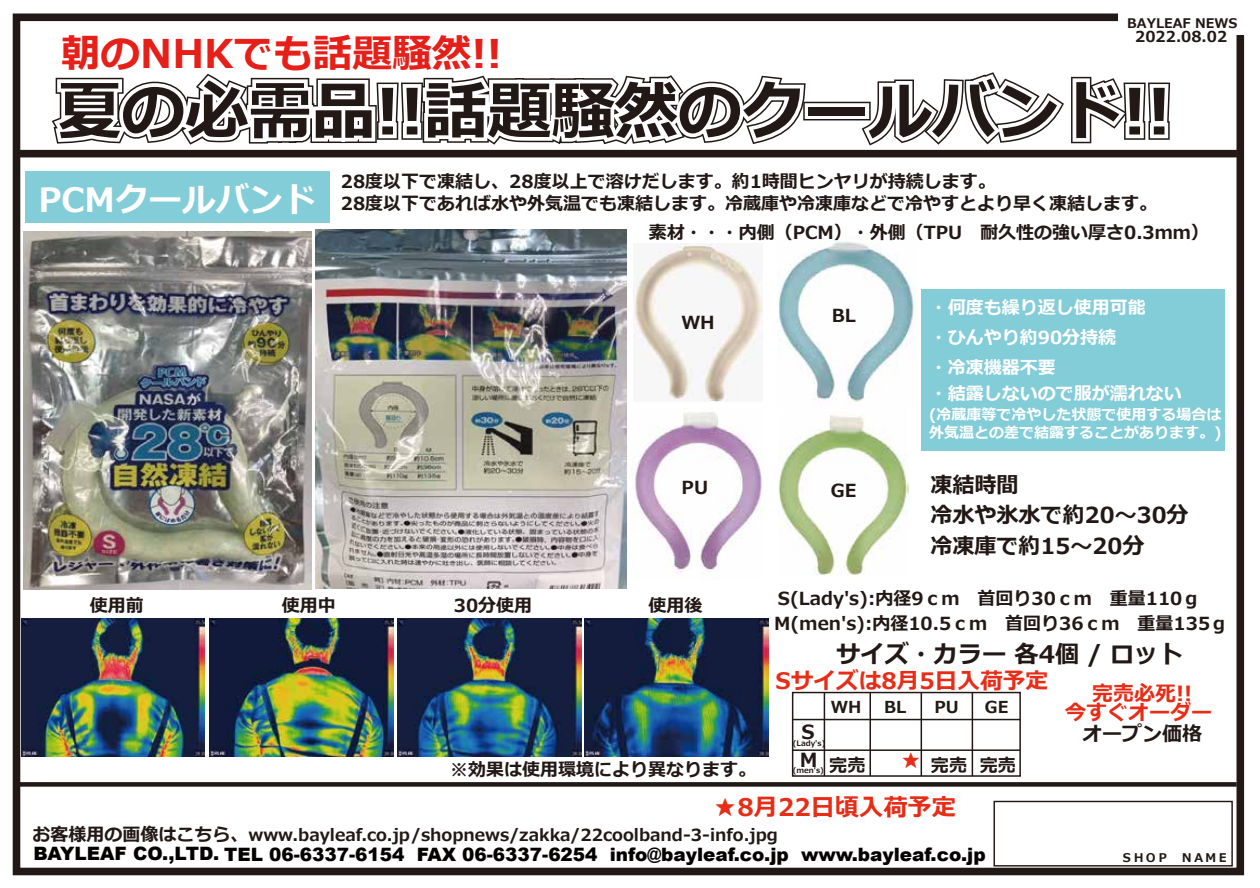
<style>
.page{position:relative;width:1260px;height:888px;background:#fff}
.page>*{position:absolute;margin:0;border:0;box-sizing:border-box;transform-origin:0 0}
.t1{font:700 63.45px "Meiryo";color:#221815}
.t2{font:700 39.6px "Meiryo";color:#e71f19}
.t3{font:700 33.6px "Meiryo";color:#fff}
.t4{font:700 24.3px "Meiryo";color:#221815}
.t5{font:700 24.15px "Meiryo";color:#e72d18}
.t6{font:700 22.65px "Meiryo";color:#e72d18}
.t7{font:700 22.05px/30.5px "Meiryo";color:#221815}
.t8{font:700 21px/19.8px "Meiryo";color:#e72d18;text-align:center}
.t9{font:700 19.95px "Meiryo";color:#221815}
.t10{font:700 19.5px/28.7px "Meiryo";color:#221815}
.t11{font:900 18.45px "Arial";color:#040000}
.t12{font:700 18.15px "Meiryo";color:#221815}
.t13{font:700 18px/24.9px "Meiryo";color:#221815}
.t14{font:700 18px/30px "Meiryo";color:#fff}
.t15{font:700 16.65px "Meiryo";color:#221815}
.t16{font:700 16.5px "Meiryo";color:#221815}
.t17{font:700 15px/18px "Meiryo";color:#fff}
.t18{font:700 15px "Meiryo";color:#221815}
.t19{font:700 13.2px "Meiryo";color:#221815}
.t20{font:700 12px "Meiryo";color:#221815}
.t21{font:700 7.5px "Meiryo";color:#221815}
.s1{font-size:18px}
</style>
<div class="page">
<div style="left:803px;top:102px;width:68px;height:18px;border:10px solid #221815"></div>
<svg style="left:44px;top:73px;width:767px;height:77px"></svg>
<div style="left:805px;top:103px;width:64px;height:16px;border:8px solid #fff"></div>
<svg style="left:855px;top:72px;width:321px;height:78px"></svg>
<div style="left:921px;top:289px;width:304px;height:161px;background:#83cdd8"></div>
<div style="left:25px;top:171px;width:305px;height:52px;background:#83cdd8"></div>
<div style="left:13px;top:14px;width:1231px;height:861px;border:8px solid #221815"></div>
<div style="left:16px;top:782px;width:1221px;height:5px;background:#221815"></div>
<div style="left:994px;top:801px;width:239px;height:66px;border:1px solid #221815"></div>
<div style="left:1118px;top:12px;width:128px;height:23px;background:#fff"></div>
<img style="left:24px;top:232px;width:288px;height:357px">
<img style="left:316px;top:229px;width:311px;height:359px">
<div style="left:16px;top:150px;width:1221px;height:7px;background:#221815"></div>
<img style="left:632px;top:411px;width:130px;height:163px">
<img style="left:585px;top:618px;width:183px;height:138px">
<img style="left:210px;top:618px;width:183px;height:138px">
<img style="left:21px;top:618px;width:184px;height:138px">
<img style="left:398px;top:618px;width:183px;height:138px">
<img style="left:634px;top:243px;width:128px;height:159px">
<img style="left:779px;top:415px;width:130px;height:161px">
<img style="left:777px;top:241px;width:138px;height:161px">
<div style="left:792px;top:692px;width:229px;height:85px;border:2px solid #221815"></div>
<hr style="left:793px;top:719px;width:227px;height:1px;background:#221815">
<hr style="left:793px;top:749px;width:227px;height:2px;background:#221815">
<hr style="left:824px;top:693px;width:1px;height:83px;background:#221815">
<hr style="left:870px;top:693px;width:1px;height:83px;background:#221815">
<hr style="left:921px;top:693px;width:1px;height:83px;background:#221815">
<hr style="left:972px;top:693px;width:1px;height:83px;background:#221815">
<h2 class="t2" style="left:61px;top:26px;width:442px">朝のNHKでも話題騒然!!</h2>
<p class="t19" style="left:1127px;top:14px;width:112px">BAYLEAF NEWS</p>
<p class="t18" style="left:1135px;top:26px;width:93px">2022.08.02</p>
<h1 class="t1" style="left:58px;top:67px;width:1115px">夏の必需品!!話題騒然のクールバンド!!</h1>
<h3 class="t3" style="left:39px;top:176px;width:279px">PCMクールバンド</h3>
<p class="t13" style="left:341px;top:172px;width:818px;line-height:21.6px">28度以下で凍結し、28度以上で溶けだします。約1時間ヒンヤリが持続します。<br>28度以下であれば水や外気温でも凍結します。冷蔵庫や冷凍庫などで冷やすとより早く凍結します。</p>
<p class="t13" style="left:649px;top:221px;width:562px">素材・・・内側（PCM）・外側（TPU　耐久性の強い厚さ0.3ｍｍ）</p>
<p class="t13" style="left:681px;top:311px;width:35px">WH</p>
<p class="t13" style="left:682px;top:476px;width:28px">PU</p>
<p class="t13" style="left:832px;top:304px;width:26px">BL</p>
<p class="t13" style="left:831px;top:479px;width:27px">GE</p>
<p class="t14" style="left:930px;top:294px;width:217px">・何度も繰り返し使用可能・ひんやり約90分持続<br>・冷凍機器不要</p>
<p class="t14" style="left:930px;top:380px;width:253px">・結露しないので服が濡れない</p>
<p class="t17" style="left:929px;top:406px;width:294px">(冷蔵庫等で冷やした状態で使用する場合は外気温との差で結露することがあります。)</p>
<p class="t7" style="left:930px;top:471px;width:260px">凍結時間<br>冷水や氷水で約20～30分冷凍庫で約15～20分</p>
<p class="t13" style="left:90px;top:594px;width:55px">使用前</p>
<p class="t13" style="left:282px;top:594px;width:55px">使用中</p>
<p class="t13" style="left:454px;top:594px;width:80px">30分使用</p>
<p class="t13" style="left:649px;top:594px;width:55px">使用後</p>
<p class="t13" style="left:774px;top:587px;width:456px">S(Lady's):内径9ｃｍ　首回り30ｃｍ　重量110ｇ<br>M(men's):内径10.5ｃｍ　首回り36ｃｍ　重量135ｇ</p>
<h3 class="t4" style="left:836px;top:637px;width:348px">サイズ・カラー 各4個 / ロット</h3>
<p class="t6" style="left:776px;top:665px;width:274px">Sサイズは8月5日入荷予定</p>
<p class="t16" style="left:831px;top:696px;width:32px">WH</p>
<p class="t16" style="left:884px;top:696px;width:24px">BL</p>
<p class="t16" style="left:934px;top:696px;width:26px">PU</p>
<p class="t16" style="left:985px;top:696px;width:25px">GE</p>
<p class="t10" style="left:800px;top:718px;width:19px">S<br>M</p>
<p class="t21" style="left:793px;top:738px;width:34px">(Lady's)</p>
<p class="t21" style="left:793px;top:765px;width:33px">(men's)</p>
<p class="t12" style="left:829px;top:753px;width:38px">完売</p>
<p class="t12" style="left:901px;top:753px;width:117px"><sup>★</sup> 完売 完売</p>
<h3 class="t5" style="left:713px;top:790px;width:244px">★8月22日頃入荷予定</h3>
<p class="t13" style="left:450px;top:758px;width:307px">※効果は使用環境により異なります。</p>
<p class="t15" style="left:32px;top:823px;width:747px"><span class="s1">お客様用の画像はこちら、</span>www.bayleaf.co.jp/shopnews/zakka/22coolband-3-info.jpg</p>
<p class="t8" style="left:1065px;top:684px;width:148px">完売必死!!<br>今すぐオーダー</p>
<p class="t9" style="left:1082px;top:720px;width:121px">オープン価格</p>
<p class="t11" style="left:33px;top:841px;width:954px">BAYLEAF CO.,LTD. TEL 06-6337-6154 FAX 06-6337-6254 info@bayleaf.co.jp www.bayleaf.co.jp</p>
<p class="t20" style="left:1121px;top:849px;width:109px">ＳＨＯＰ　ＮＡＭＥ</p>
</div>
